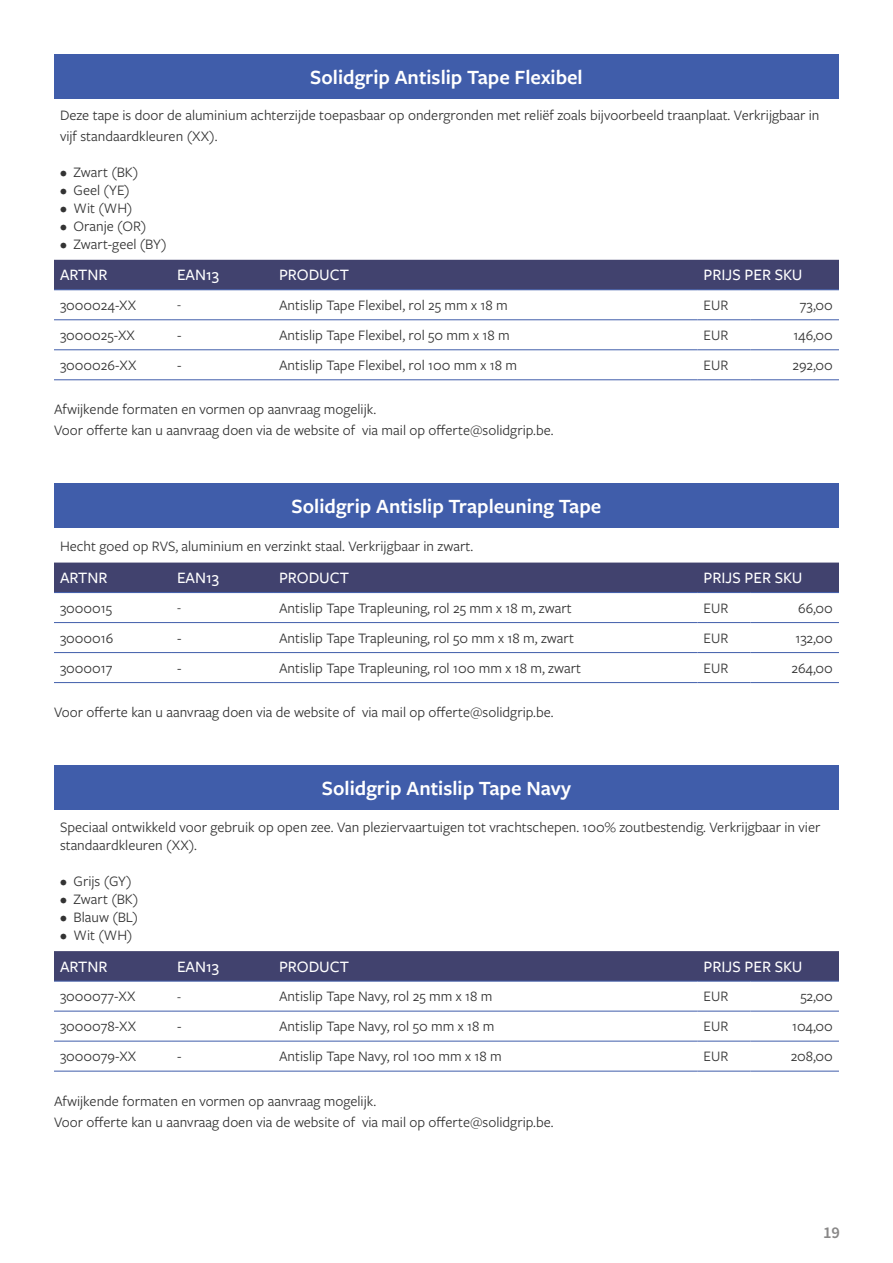
<style>
.page{position:relative;width:893px;height:1263px;background:#fff}
.page>*{position:absolute;margin:0;border:0;box-sizing:border-box;transform-origin:0 0}
.t1{font:600 21px "Freight Sans Pro";color:#fff}
.t2{font:500 16.5px "Freight Sans Pro";color:#fff}
.t3{font:600 16.5px "Source Sans Pro";color:#888787}
.t4{font:15px/21px "Freight Sans Pro";color:#333}
.t5{font:13.5px "Freight Sans Pro";color:#333}
</style>
<div class="page">
<div style="left:54px;top:54px;width:785px;height:45px;background:#405daa"></div>
<div style="left:54px;top:260px;width:785px;height:29px;background:#41426e"></div>
<hr style="left:54px;top:289px;width:117px;height:1px;background:#405daa">
<hr style="left:171px;top:289px;width:102px;height:1px;background:#405daa">
<hr style="left:698px;top:289px;width:52px;height:1px;background:#405daa">
<hr style="left:750px;top:289px;width:89px;height:1px;background:#405daa">
<hr style="left:54px;top:319px;width:117px;height:1px;background:#405daa">
<hr style="left:171px;top:319px;width:102px;height:1px;background:#405daa">
<hr style="left:698px;top:319px;width:52px;height:1px;background:#405daa">
<hr style="left:750px;top:319px;width:89px;height:1px;background:#405daa">
<hr style="left:54px;top:349px;width:117px;height:1px;background:#405daa">
<hr style="left:171px;top:349px;width:102px;height:1px;background:#405daa">
<hr style="left:273px;top:349px;width:425px;height:1px;background:#405daa">
<hr style="left:698px;top:349px;width:52px;height:1px;background:#405daa">
<hr style="left:750px;top:349px;width:89px;height:1px;background:#405daa">
<hr style="left:54px;top:379px;width:117px;height:1px;background:#405daa">
<hr style="left:171px;top:379px;width:102px;height:1px;background:#405daa">
<hr style="left:273px;top:379px;width:425px;height:1px;background:#405daa">
<hr style="left:698px;top:379px;width:52px;height:1px;background:#405daa">
<hr style="left:750px;top:379px;width:89px;height:1px;background:#405daa">
<hr style="left:273px;top:289px;width:425px;height:1px;background:#405daa">
<hr style="left:273px;top:319px;width:425px;height:1px;background:#405daa">
<div style="left:54px;top:765px;width:785px;height:45px;background:#405daa"></div>
<div style="left:54px;top:951px;width:785px;height:30px;background:#41426e"></div>
<hr style="left:54px;top:981px;width:117px;height:1px;background:#405daa">
<hr style="left:171px;top:981px;width:102px;height:1px;background:#405daa">
<hr style="left:698px;top:981px;width:52px;height:1px;background:#405daa">
<hr style="left:750px;top:981px;width:89px;height:1px;background:#405daa">
<hr style="left:54px;top:1011px;width:117px;height:1px;background:#405daa">
<hr style="left:171px;top:1011px;width:102px;height:1px;background:#405daa">
<hr style="left:698px;top:1011px;width:52px;height:1px;background:#405daa">
<hr style="left:750px;top:1011px;width:89px;height:1px;background:#405daa">
<hr style="left:54px;top:1041px;width:117px;height:1px;background:#405daa">
<hr style="left:171px;top:1041px;width:102px;height:1px;background:#405daa">
<hr style="left:273px;top:1041px;width:425px;height:1px;background:#405daa">
<hr style="left:698px;top:1041px;width:52px;height:1px;background:#405daa">
<hr style="left:750px;top:1041px;width:89px;height:1px;background:#405daa">
<hr style="left:54px;top:1071px;width:117px;height:1px;background:#405daa">
<hr style="left:171px;top:1071px;width:102px;height:1px;background:#405daa">
<hr style="left:273px;top:1071px;width:425px;height:1px;background:#405daa">
<hr style="left:698px;top:1071px;width:52px;height:1px;background:#405daa">
<hr style="left:750px;top:1071px;width:89px;height:1px;background:#405daa">
<hr style="left:273px;top:981px;width:425px;height:1px;background:#405daa">
<hr style="left:273px;top:1011px;width:425px;height:1px;background:#405daa">
<div style="left:54px;top:483px;width:785px;height:45px;background:#405daa"></div>
<div style="left:54px;top:562px;width:785px;height:30px;background:#41426e"></div>
<hr style="left:54px;top:592px;width:117px;height:1px;background:#405daa">
<hr style="left:171px;top:592px;width:102px;height:1px;background:#405daa">
<hr style="left:698px;top:592px;width:52px;height:1px;background:#405daa">
<hr style="left:750px;top:592px;width:89px;height:1px;background:#405daa">
<hr style="left:54px;top:622px;width:117px;height:1px;background:#405daa">
<hr style="left:171px;top:622px;width:102px;height:1px;background:#405daa">
<hr style="left:698px;top:622px;width:52px;height:1px;background:#405daa">
<hr style="left:750px;top:622px;width:89px;height:1px;background:#405daa">
<hr style="left:54px;top:652px;width:117px;height:1px;background:#405daa">
<hr style="left:171px;top:652px;width:102px;height:1px;background:#405daa">
<hr style="left:273px;top:652px;width:425px;height:1px;background:#405daa">
<hr style="left:698px;top:652px;width:52px;height:1px;background:#405daa">
<hr style="left:750px;top:652px;width:89px;height:1px;background:#405daa">
<hr style="left:54px;top:682px;width:117px;height:1px;background:#405daa">
<hr style="left:171px;top:682px;width:102px;height:1px;background:#405daa">
<hr style="left:273px;top:682px;width:425px;height:1px;background:#405daa">
<hr style="left:698px;top:682px;width:52px;height:1px;background:#405daa">
<hr style="left:750px;top:682px;width:89px;height:1px;background:#405daa">
<hr style="left:273px;top:592px;width:425px;height:1px;background:#405daa">
<hr style="left:273px;top:622px;width:425px;height:1px;background:#405daa">
<h1 class="t1" style="left:310px;top:63px;width:274px">Solidgrip Antislip Tape Flexibel</h1>
<p class="t4" style="left:60px;top:104px;width:761px">Deze tape is door de aluminium achterzijde toepasbaar op ondergronden met reliëf zoals bijvoorbeeld traanplaat. Verkrijgbaar in vijf standaardkleuren (XX).</p>
<p class="t4" style="left:60px;top:161px;width:80px">• Zwart (BK)</p>
<p class="t4" style="left:60px;top:179px;width:71px">• Geel (YE)</p>
<p class="t4" style="left:60px;top:197px;width:74px">• Wit (WH)</p>
<p class="t4" style="left:60px;top:215px;width:88px">• Oranje (OR)</p>
<p class="t4" style="left:60px;top:233px;width:108px">• Zwart-geel (BY)</p>
<p class="t2" style="left:60px;top:264px;width:49px">ARTNR</p>
<p class="t2" style="left:177px;top:264px;width:43px">EAN13</p>
<p class="t2" style="left:279px;top:264px;width:71px">PRODUCT</p>
<p class="t2" style="left:704px;top:264px;width:101px">PRIJS PER SKU</p>
<p class="t4" style="left:60px;top:294px;width:78px">3000024-XX</p>
<p class="t5" style="left:177px;top:296px;width:5px">-</p>
<p class="t4" style="left:279px;top:294px;width:230px">Antislip Tape Flexibel, rol 25 mm x 18 m</p>
<p class="t4" style="left:704px;top:294px;width:26px">EUR</p>
<p class="t4" style="left:800px;top:294px;width:35px">73,00</p>
<p class="t4" style="left:60px;top:324px;width:77px">3000025-XX</p>
<p class="t4" style="left:177px;top:324px;width:6px">-</p>
<p class="t4" style="left:279px;top:324px;width:232px">Antislip Tape Flexibel, rol 50 mm x 18 m</p>
<p class="t4" style="left:703px;top:324px;width:26px">EUR</p>
<p class="t4" style="left:793px;top:324px;width:41px">146,00</p>
<p class="t4" style="left:60px;top:354px;width:78px">3000026-XX</p>
<p class="t4" style="left:177px;top:354px;width:6px">-</p>
<p class="t4" style="left:279px;top:354px;width:240px">Antislip Tape Flexibel, rol 100 mm x 18 m</p>
<p class="t4" style="left:703px;top:354px;width:26px">EUR</p>
<p class="t4" style="left:792px;top:354px;width:42px">292,00</p>
<p class="t4" style="left:54px;top:398px;width:501px">Afwijkende formaten en vormen op aanvraag mogelijk.<br>Voor offerte kan u aanvraag doen via de website of via mail op offerte@solidgrip.be.</p>
<h1 class="t1" style="left:292px;top:492px;width:311px">Solidgrip Antislip Trapleuning Tape</h1>
<p class="t4" style="left:60px;top:535px;width:415px">Hecht goed op RVS, aluminium en verzinkt staal. Verkrijgbaar in zwart.</p>
<p class="t2" style="left:60px;top:567px;width:49px">ARTNR</p>
<p class="t2" style="left:177px;top:567px;width:43px">EAN13</p>
<p class="t2" style="left:279px;top:567px;width:71px">PRODUCT</p>
<p class="t2" style="left:704px;top:567px;width:101px">PRIJS PER SKU</p>
<p class="t4" style="left:60px;top:597px;width:53px">3000015</p>
<p class="t5" style="left:177px;top:599px;width:5px">-</p>
<p class="t4" style="left:279px;top:597px;width:294px">Antislip Tape Trapleuning, rol 25 mm x 18 m, zwart</p>
<p class="t4" style="left:704px;top:597px;width:26px">EUR</p>
<p class="t4" style="left:798px;top:597px;width:36px">66,00</p>
<p class="t4" style="left:60px;top:627px;width:55px">3000016</p>
<p class="t4" style="left:177px;top:627px;width:6px">-</p>
<p class="t4" style="left:279px;top:627px;width:296px">Antislip Tape Trapleuning, rol 50 mm x 18 m, zwart</p>
<p class="t4" style="left:703px;top:627px;width:26px">EUR</p>
<p class="t4" style="left:795px;top:627px;width:39px">132,00</p>
<p class="t4" style="left:60px;top:657px;width:54px">3000017</p>
<p class="t4" style="left:177px;top:657px;width:6px">-</p>
<p class="t4" style="left:279px;top:657px;width:304px">Antislip Tape Trapleuning, rol 100 mm x 18 m, zwart</p>
<p class="t4" style="left:703px;top:657px;width:26px">EUR</p>
<p class="t4" style="left:791px;top:657px;width:43px">264,00</p>
<p class="t4" style="left:54px;top:701px;width:501px">Voor offerte kan u aanvraag doen via de website of via mail op offerte@solidgrip.be.</p>
<h1 class="t1" style="left:322px;top:774px;width:251px">Solidgrip Antislip Tape Navy</h1>
<p class="t4" style="left:60px;top:817px;width:762px;line-height:18px">Speciaal ontwikkeld voor gebruik op open zee. Van pleziervaartuigen tot vrachtschepen. 100% zoutbestendig. Verkrijgbaar in vier standaardkleuren (XX).</p>
<p class="t4" style="left:60px;top:870px;width:73px">• Grijs (GY)</p>
<p class="t4" style="left:60px;top:888px;width:80px">• Zwart (BK)</p>
<p class="t4" style="left:60px;top:906px;width:80px">• Blauw (BL)</p>
<p class="t4" style="left:60px;top:924px;width:74px">• Wit (WH)</p>
<p class="t2" style="left:60px;top:955px;width:49px">ARTNR</p>
<p class="t2" style="left:177px;top:955px;width:43px">EAN13</p>
<p class="t2" style="left:279px;top:955px;width:71px">PRODUCT</p>
<p class="t2" style="left:704px;top:955px;width:101px">PRIJS PER SKU</p>
<p class="t4" style="left:60px;top:985px;width:77px">3000077-XX</p>
<p class="t5" style="left:177px;top:987px;width:5px">-</p>
<p class="t4" style="left:279px;top:985px;width:215px">Antislip Tape Navy, rol 25 mm x 18 m</p>
<p class="t4" style="left:704px;top:985px;width:26px">EUR</p>
<p class="t4" style="left:800px;top:985px;width:34px">52,00</p>
<p class="t4" style="left:60px;top:1015px;width:78px">3000078-XX</p>
<p class="t4" style="left:177px;top:1015px;width:6px">-</p>
<p class="t4" style="left:279px;top:1015px;width:217px">Antislip Tape Navy, rol 50 mm x 18 m</p>
<p class="t4" style="left:703px;top:1015px;width:26px">EUR</p>
<p class="t4" style="left:792px;top:1015px;width:42px">104,00</p>
<p class="t4" style="left:60px;top:1045px;width:78px">3000079-XX</p>
<p class="t4" style="left:177px;top:1045px;width:6px">-</p>
<p class="t4" style="left:279px;top:1045px;width:224px">Antislip Tape Navy, rol 100 mm x 18 m</p>
<p class="t4" style="left:703px;top:1045px;width:26px">EUR</p>
<p class="t4" style="left:791px;top:1045px;width:44px">208,00</p>
<p class="t4" style="left:54px;top:1090px;width:501px">Afwijkende formaten en vormen op aanvraag mogelijk.<br>Voor offerte kan u aanvraag doen via de website of via mail op offerte@solidgrip.be.</p>
<p class="t3" style="left:823px;top:1221px;width:18px">19</p>
</div>
